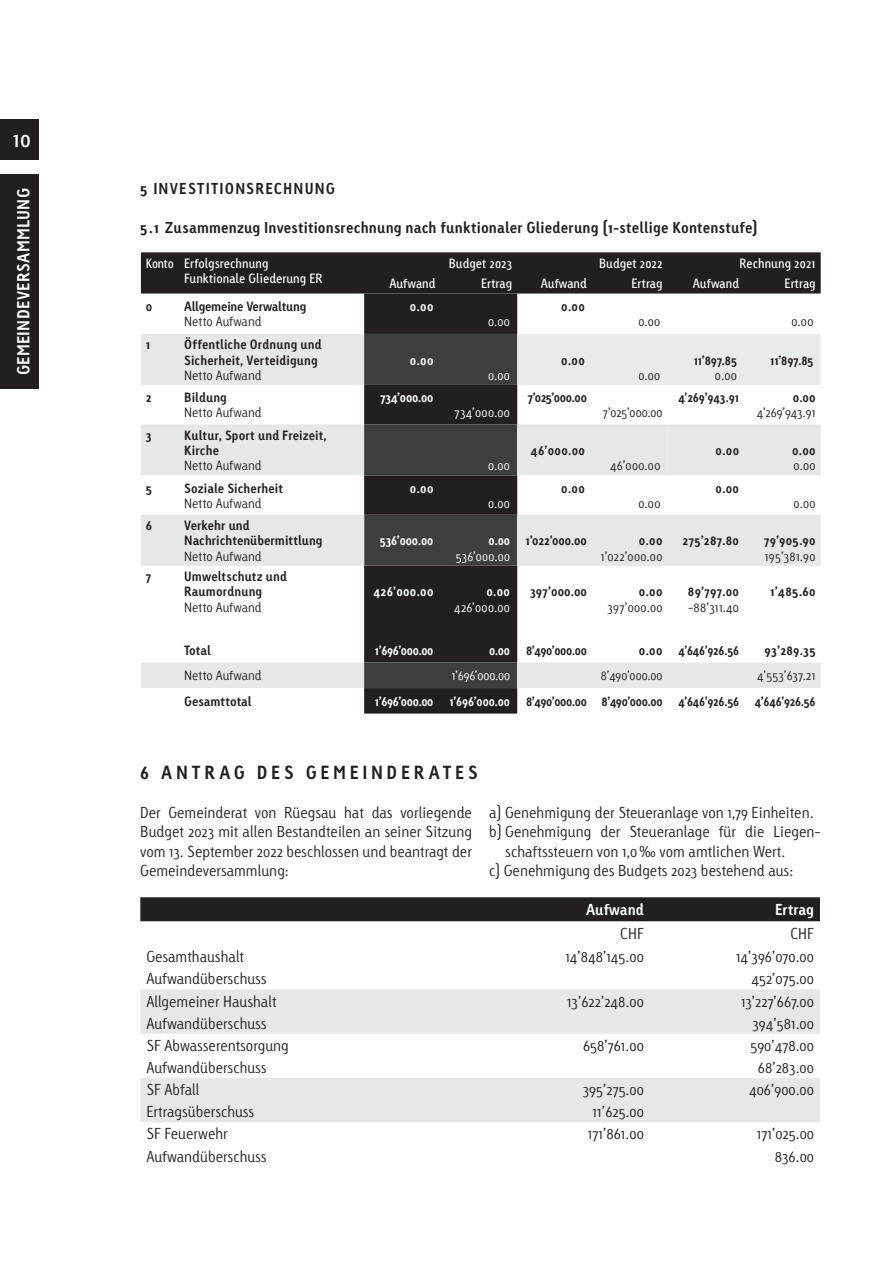
<style>
.page{position:relative;width:893px;height:1263px;background:#fff}
.page>*{position:absolute;margin:0;border:0;box-sizing:border-box;transform-origin:0 0}
.t1{font:22.5px "Linotype Tetria";color:#fff}
.t2{font:700 18px "Linotype Tetria";letter-spacing:.205em;color:#231f20}
.t3{font:700 16.5px "Linotype Tetria";letter-spacing:.015em;color:#fff}
.t4{font:300 15px/19.5px "Linotype Tetria";color:#231f20;text-align:justify}
.t5{font:700 15px "Linotype Tetria";letter-spacing:.01em;color:#231f20}
.t6{font:700 15px "Linotype Tetria";letter-spacing:.075em;color:#231f20}
.t7{font:700 15px "Linotype Tetria";color:#fff}
.t8{font:700 12.75px/15.3px "Linotype Tetria";color:#231f20}
.t9{font:300 12.75px "Linotype Tetria";color:#231f20}
.t10{font:12.75px "Linotype Tetria";color:#fff}
.t11{font:300 12.75px "Linotype Tetria";letter-spacing:.025em;color:#fff}
.t12{font:700 12.75px "Linotype Tetria";letter-spacing:-.005em;color:#fff;scale:.96 1}
.t13{font:700 12.75px "Linotype Tetria";letter-spacing:-.025em;color:#231f20;scale:.96 1}
.t14{font:12.75px/15.3px "Linotype Tetria";color:#fff;scale:.96 1}
.t15{font:700 12.75px "Linotype Tetria";color:#231f20;scale:.96 1}
.t16{font:700 12.75px "Linotype Tetria";letter-spacing:-.005em;color:#fff}
.t17{font:700 12.75px "Linotype Tetria";letter-spacing:-.02em;color:#231f20}
</style>
<div class="page">
<div style="left:0;top:119px;width:39px;height:40px;background:#231f20"></div>
<div style="left:0;top:174px;width:39px;height:215px;background:#231f20"></div>
<svg style="left:141px;top:252px;width:680px;height:461px;fill:#231f20"></svg>
<svg style="left:141px;top:334px;width:680px;height:354px"></svg>
<svg style="left:364px;top:566px;width:153px;height:122px;background:#292627"></svg>
<svg style="left:364px;top:294px;width:457px;height:130px"></svg>
<svg style="left:141px;top:424px;width:680px;height:142px;fill:#e6e7e9"></svg>
<div style="left:517px;top:662px;width:304px;height:26px;background:#e6e7e9"></div>
<div style="left:140px;top:897px;width:680px;height:24px;background:#231f20"></div>
<svg style="left:140px;top:989px;width:680px;height:133px;fill:#e6e7e9"></svg>
<h1 class="t1" style="left:13px;top:125px;width:19px">10</h1>
<p class="t3" style="left:13px;top:375px;width:189px;rotate:-90deg">GEMEINDEVERSAMMLUNG</p>
<p class="t6" style="left:140px;top:179px;width:196px">5 INVESTITIONSRECHNUNG</p>
<p class="t5" style="left:140px;top:218px;width:619px">5.1 Zusammenzug Investitionsrechnung nach funktionaler Gliederung (1-stellige Kontenstufe)</p>
<p class="t14" style="left:184px;top:255px;width:146px;text-indent:-38px">Konto Erfolgsrechnung<br>Funktionale Gliederung ER</p>
<p class="t10" style="left:449px;top:255px;width:65px">Budget 2023</p>
<p class="t10" style="left:599px;top:255px;width:65px">Budget 2022</p>
<p class="t10" style="left:739px;top:255px;width:78px">Rechnung 2021</p>
<p class="t10" style="left:389px;top:275px;width:48px">Aufwand</p>
<p class="t10" style="left:481px;top:275px;width:32px">Ertrag</p>
<p class="t10" style="left:541px;top:275px;width:48px">Aufwand</p>
<p class="t10" style="left:631px;top:275px;width:32px">Ertrag</p>
<p class="t10" style="left:693px;top:275px;width:48px">Aufwand</p>
<p class="t10" style="left:785px;top:275px;width:32px">Ertrag</p>
<p class="t8" style="left:146px;top:299px;width:8px">0</p>
<p class="t17" style="left:184px;top:299px;width:124px">Allgemeine Verwaltung</p>
<p class="t9" style="left:184px;top:314px;width:79px">Netto Aufwand</p>
<p class="t16" style="left:410px;top:299px;width:25px">0.00</p>
<p class="t8" style="left:561px;top:299px;width:25px">0.00</p>
<p class="t11" style="left:488px;top:314px;width:24px">0.00</p>
<p class="t9" style="left:638px;top:314px;width:24px">0.00</p>
<p class="t9" style="left:791px;top:314px;width:24px">0.00</p>
<p class="t8" style="left:146px;top:337px;width:6px">1</p>
<p class="t8" style="left:184px;top:337px;width:139px">Öffentliche Ordnung und<br>Sicherheit, Verteidigung</p>
<p class="t9" style="left:184px;top:367px;width:79px">Netto Aufwand</p>
<p class="t15" style="left:694px;top:352px;width:47px">11’897.85</p>
<p class="t9" style="left:715px;top:367px;width:24px">0.00</p>
<p class="t15" style="left:770px;top:352px;width:47px">11’897.85</p>
<p class="t16" style="left:410px;top:352px;width:25px">0.00</p>
<p class="t8" style="left:561px;top:352px;width:25px">0.00</p>
<p class="t11" style="left:488px;top:367px;width:24px">0.00</p>
<p class="t9" style="left:638px;top:367px;width:24px">0.00</p>
<p class="t8" style="left:146px;top:390px;width:7px">2</p>
<p class="t8" style="left:184px;top:390px;width:44px">Bildung</p>
<p class="t9" style="left:184px;top:405px;width:79px">Netto Aufwand</p>
<p class="t16" style="left:380px;top:389px;width:55px">734’000.00</p>
<p class="t11" style="left:455px;top:405px;width:57px">734’000.00</p>
<p class="t8" style="left:528px;top:390px;width:61px">7’025’000.00</p>
<p class="t9" style="left:603px;top:405px;width:61px">7’025’000.00</p>
<p class="t15" style="left:678px;top:389px;width:65px">4’269’943.91</p>
<p class="t8" style="left:793px;top:390px;width:24px">0.00</p>
<p class="t9" style="left:757px;top:405px;width:60px">4’269’943.91</p>
<p class="t8" style="left:146px;top:427px;width:7px">3</p>
<p class="t8" style="left:184px;top:427px;width:144px">Kultur, Sport und Freizeit,<br>Kirche</p>
<p class="t9" style="left:184px;top:458px;width:79px">Netto Aufwand</p>
<p class="t11" style="left:488px;top:458px;width:24px">0.00</p>
<p class="t8" style="left:531px;top:443px;width:55px">46’000.00</p>
<p class="t9" style="left:610px;top:458px;width:52px">46’000.00</p>
<p class="t8" style="left:715px;top:443px;width:25px">0.00</p>
<p class="t8" style="left:792px;top:443px;width:25px">0.00</p>
<p class="t9" style="left:794px;top:458px;width:24px">0.00</p>
<p class="t8" style="left:146px;top:480px;width:8px">5</p>
<p class="t8" style="left:184px;top:480px;width:101px">Soziale Sicherheit</p>
<p class="t9" style="left:184px;top:495px;width:79px">Netto Aufwand</p>
<p class="t16" style="left:410px;top:480px;width:25px">0.00</p>
<p class="t11" style="left:488px;top:495px;width:24px">0.00</p>
<p class="t8" style="left:561px;top:480px;width:25px">0.00</p>
<p class="t9" style="left:638px;top:495px;width:24px">0.00</p>
<p class="t8" style="left:715px;top:480px;width:25px">0.00</p>
<p class="t9" style="left:794px;top:495px;width:24px">0.00</p>
<p class="t8" style="left:146px;top:518px;width:8px">6</p>
<p class="t8" style="left:184px;top:518px;width:140px">Verkehr und<br>Nachrichtenübermittlung</p>
<p class="t9" style="left:184px;top:548px;width:79px">Netto Aufwand</p>
<p class="t12" style="left:380px;top:533px;width:57px">536’000.00</p>
<p class="t12" style="left:488px;top:533px;width:24px">0.00</p>
<p class="t11" style="left:456px;top:548px;width:56px">536’000.00</p>
<p class="t8" style="left:526px;top:533px;width:63px">1’022’000.00</p>
<p class="t8" style="left:639px;top:533px;width:25px">0.00</p>
<p class="t9" style="left:601px;top:548px;width:63px">1’022’000.00</p>
<p class="t8" style="left:682px;top:533px;width:58px">275’287.80</p>
<p class="t8" style="left:764px;top:533px;width:53px">79’905.90</p>
<p class="t9" style="left:765px;top:548px;width:52px">195’381.90</p>
<p class="t8" style="left:146px;top:569px;width:7px">7</p>
<p class="t8" style="left:184px;top:569px;width:104px">Umweltschutz und<br>Raumordnung</p>
<p class="t9" style="left:184px;top:599px;width:79px">Netto Aufwand</p>
<p class="t16" style="left:373px;top:584px;width:62px">426’000.00</p>
<p class="t16" style="left:486px;top:584px;width:25px">0.00</p>
<p class="t11" style="left:454px;top:599px;width:57px">426’000.00</p>
<p class="t8" style="left:530px;top:584px;width:58px">397’000.00</p>
<p class="t8" style="left:639px;top:584px;width:25px">0.00</p>
<p class="t9" style="left:607px;top:599px;width:57px">397’000.00</p>
<p class="t8" style="left:688px;top:584px;width:53px">89’797.00</p>
<p class="t9" style="left:688px;top:599px;width:52px">-88’311.40</p>
<p class="t8" style="left:770px;top:584px;width:47px">1’485.60</p>
<p class="t8" style="left:184px;top:642px;width:28px">Total</p>
<p class="t12" style="left:375px;top:642px;width:62px">1’696’000.00</p>
<p class="t12" style="left:489px;top:642px;width:23px">0.00</p>
<p class="t15" style="left:526px;top:642px;width:65px">8’490’000.00</p>
<p class="t8" style="left:639px;top:642px;width:102px">0.00 4’646’926.56</p>
<p class="t8" style="left:765px;top:642px;width:53px">93’289.35</p>
<p class="t9" style="left:184px;top:668px;width:79px">Netto Aufwand</p>
<p class="t11" style="left:452px;top:668px;width:60px">1’696’000.00</p>
<p class="t9" style="left:601px;top:668px;width:63px">8’490’000.00</p>
<p class="t9" style="left:757px;top:668px;width:60px">4’553’637.21</p>
<p class="t8" style="left:184px;top:693px;width:69px">Gesamttotal</p>
<p class="t12" style="left:375px;top:693px;width:142px">1’696’000.00 1’696’000.00</p>
<p class="t13" style="left:526px;top:693px;width:303px">8’490’000.00 8’490’000.00 4’646’926.56 4’646’926.56</p>
<p class="t2" style="left:140px;top:761px;width:339px">6 ANTRAG DES GEMEINDERATES</p>
<p class="t4" style="left:140px;top:803px;width:333px">Der Gemeinderat von Rüegsau hat das vorliegende Budget 2023 mit allen Bestandteilen an seiner Sitzung vom 13. September 2022 beschlossen und beantragt der Gemeindeversammlung:</p>
<p class="t4" style="left:489px;top:803px;width:326px">a) Genehmigung der Steueranlage von 1,79 Einheiten.</p>
<p class="t4" style="left:489px;top:822px;width:333px">b) Genehmigung der Steueranlage für die Liegen-</p>
<p class="t4" style="left:505px;top:842px;width:282px">schaftssteuern von 1,0‰ vom amtlichen Wert.</p>
<p class="t4" style="left:489px;top:861px;width:306px">c) Genehmigung des Budgets 2023 bestehend aus:</p>
<p class="t7" style="left:586px;top:900px;width:59px">Aufwand</p>
<p class="t7" style="left:775px;top:900px;width:40px">Ertrag</p>
<p class="t4" style="left:620px;top:924px;width:25px">CHF</p>
<p class="t4" style="left:790px;top:924px;width:25px">CHF</p>
<p class="t4" style="left:146px;top:947px;width:99px">Gesamthaushalt</p>
<p class="t4" style="left:565px;top:947px;width:80px">14’848’145.00</p>
<p class="t4" style="left:736px;top:947px;width:79px">14’396’070.00</p>
<p class="t4" style="left:146px;top:969px;width:122px">Aufwandüberschuss</p>
<p class="t4" style="left:751px;top:969px;width:64px">452’075.00</p>
<p class="t4" style="left:146px;top:991px;width:132px">Allgemeiner Haushalt</p>
<p class="t4" style="left:567px;top:991px;width:78px">13’622’248.00</p>
<p class="t4" style="left:741px;top:991px;width:74px">13’227’667.00</p>
<p class="t4" style="left:146px;top:1013px;width:122px">Aufwandüberschuss</p>
<p class="t4" style="left:752px;top:1013px;width:63px">394’581.00</p>
<p class="t4" style="left:146px;top:1036px;width:144px">SF Abwasserentsorgung</p>
<p class="t4" style="left:583px;top:1036px;width:62px">658’761.00</p>
<p class="t4" style="left:750px;top:1036px;width:65px">590’478.00</p>
<p class="t4" style="left:146px;top:1058px;width:122px">Aufwandüberschuss</p>
<p class="t4" style="left:758px;top:1058px;width:58px">68’283.00</p>
<p class="t4" style="left:146px;top:1080px;width:55px">SF Abfall</p>
<p class="t4" style="left:583px;top:1080px;width:63px">395’275.00</p>
<p class="t4" style="left:749px;top:1080px;width:66px">406’900.00</p>
<p class="t4" style="left:146px;top:1102px;width:110px">Ertragsüberschuss</p>
<p class="t4" style="left:593px;top:1102px;width:53px">11’625.00</p>
<p class="t4" style="left:146px;top:1124px;width:83px">SF Feuerwehr</p>
<p class="t4" style="left:588px;top:1124px;width:57px">171’861.00</p>
<p class="t4" style="left:757px;top:1124px;width:59px">171’025.00</p>
<p class="t4" style="left:146px;top:1146px;width:122px">Aufwandüberschuss</p>
<p class="t4" style="left:775px;top:1146px;width:41px">836.00</p>
</div>
